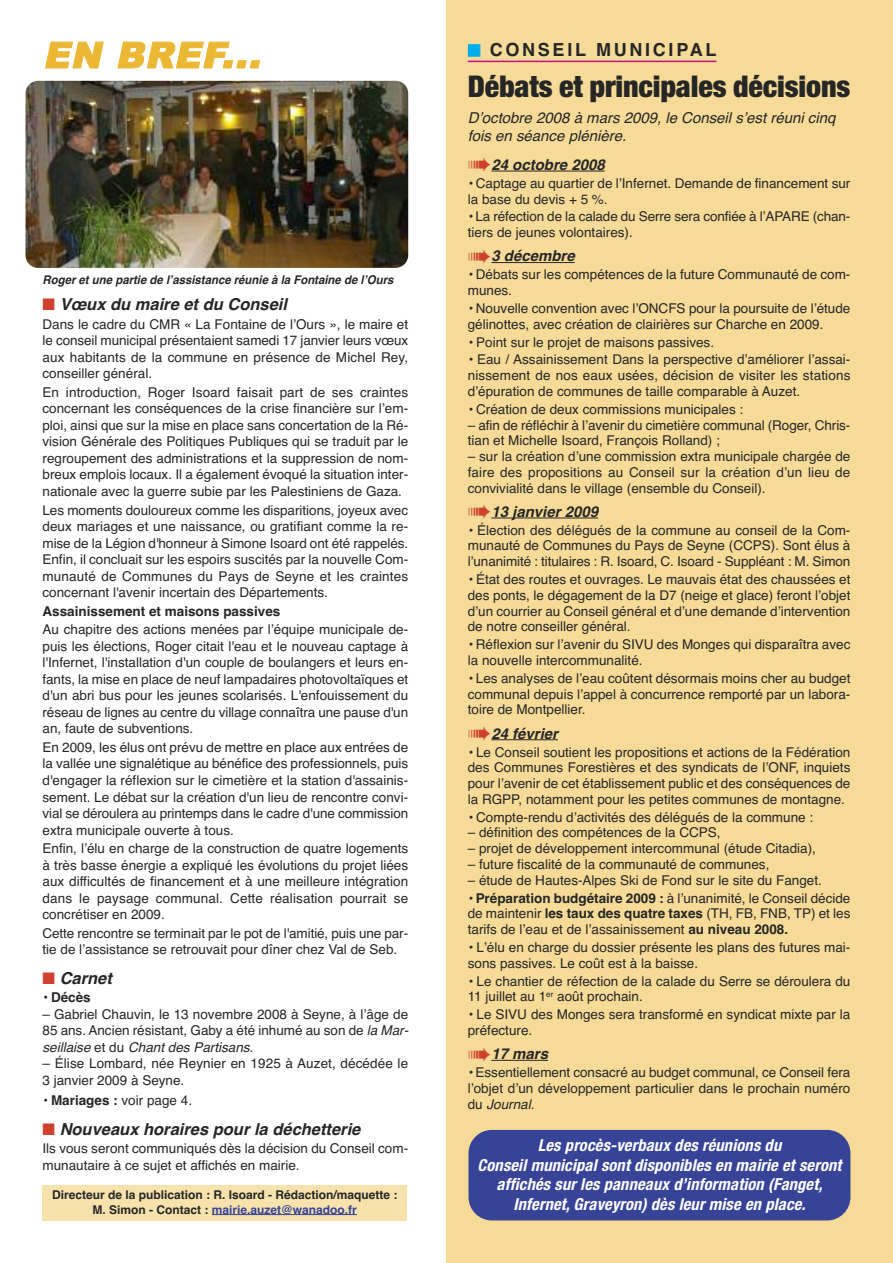
<style>
.page{position:relative;width:893px;height:1263px;background:#fff}
.page>*{position:absolute;margin:0;border:0;box-sizing:border-box;transform-origin:0 0}
.t1{font:italic 900 36px "Arial";color:#ecb834}
.t2{font:900 condensed 30px "Helvetica Neue";letter-spacing:-.005em;color:#272627}
.t3{font:700 18px "Helvetica";letter-spacing:.15em;color:#272627}
.t4{font:italic 700 condensed 16.5px/19.5px "Helvetica Neue";color:#fff;text-align:center}
.t5{font:italic 700 16.5px "Helvetica";color:#272627}
.t6{font:italic 15px/18px "Helvetica";color:#272627}
.t7{font:italic 700 15px "Helvetica";color:#272627}
.t8{font:13.5px/16.5px "Helvetica";color:#272627;text-align:justify}
.t9{font:700 13.5px "Helvetica";color:#272627}
.t10{font:700 12px/15px "Helvetica";color:#272627;text-align:center}
.t11{font:italic 700 12px "Helvetica";color:#272627;scale:.95 1}
.s1{color:#cf402f}
.s2{font-style:italic}
.s3{font-weight:400}
.s4{color:#364397}
.s5{color:#00aded}
.s6{font-weight:700}
</style>
<div class="page">
<div style="left:446px;top:0;width:447px;height:1263px;background:#f5db97"></div>
<hr style="left:468px;top:61px;width:248px;height:1px;background:#ca0d89">
<hr style="left:491px;top:171px;width:114px;height:1px;background:#272627">
<hr style="left:491px;top:262px;width:84px;height:1px;background:#272627">
<hr style="left:491px;top:518px;width:107px;height:1px;background:#272627">
<hr style="left:491px;top:739px;width:67px;height:1px;background:#272627">
<hr style="left:491px;top:1060px;width:57px;height:1px;background:#272627">
<img style="left:26px;top:81px;width:382px;height:187px;border-radius:13px">
<div style="left:468px;top:1130px;width:382px;height:90px;background:#364397;border-radius:23px"></div>
<div style="left:43px;top:1185px;width:364px;height:35px;background:#f7e2ac"></div>
<hr style="left:212px;top:1214px;width:145px;height:1px;background:#364397">
<h1 class="t1" style="left:43px;top:34px;width:227px">EN BREF...</h1>
<p class="t11" style="left:43px;top:272px;width:375px">Roger et une partie de lʼassistance réunie à la Fontaine de lʼOurs</p>
<p class="t5" style="left:43px;top:295px;width:252px"><span class="s1">■</span> Vœux du maire et du Conseil</p>
<p class="t8" style="left:43px;top:316px;width:367px">Dans le cadre du CMR « La Fontaine de lʼOurs », le maire et le conseil municipal présentaient samedi 17 janvier leurs vœux aux habitants de la commune en présence de Michel Rey, conseiller général.</p>
<p class="t8" style="left:43px;top:384px;width:367px">En introduction, Roger Isoard faisait part de ses craintes concernant les conséquences de la crise financière sur lʼem&shy;ploi, ainsi que sur la mise en place sans concertation de la Ré&shy;vision Générale des Politiques Publiques qui se traduit par le regroupement des administrations et la suppression de nom&shy;breux emplois locaux. Il a également évoqué la situation inter&shy;nationale avec la guerre subie par les Palestiniens de Gaza.</p>
<p class="t8" style="left:43px;top:502px;width:367px">Les moments douloureux comme les disparitions, joyeux avec deux mariages et une naissance, ou gratifiant comme la re&shy;mise de la Légion d'honneur à Simone Isoard ont été rappelés.<br>Enfin, il concluait sur les espoirs suscités par la nouvelle Com&shy;munauté de Communes du Pays de Seyne et les craintes concernant l'avenir incertain des Départements.</p>
<p class="t9" style="left:43px;top:603px;width:239px">Assainissement et maisons passives</p>
<p class="t8" style="left:43px;top:621px;width:367px">Au chapitre des actions menées par lʼéquipe municipale de&shy;puis les élections, Roger citait l'eau et le nouveau captage à l'Infernet, l'installation d'un couple de boulangers et leurs en&shy;fants, la mise en place de neuf lampadaires photovoltaïques et d'un abri bus pour les jeunes scolarisés. L'enfouissement du réseau de lignes au centre du village connaîtra une pause d'un an, faute de subventions.</p>
<p class="t8" style="left:43px;top:739px;width:367px">En 2009, les élus ont prévu de mettre en place aux entrées de la vallée une signalétique au bénéfice des professionnels, puis d'engager la réflexion sur le cimetière et la station d'assainis&shy;sement. Le débat sur la création d'un lieu de rencontre convi&shy;vial se déroulera au printemps dans le cadre d'une commission extra municipale ouverte à tous.</p>
<p class="t8" style="left:43px;top:840px;width:367px">Enfin, lʼélu en charge de la construction de quatre logements à très basse énergie a expliqué les évolutions du projet liées aux difficultés de financement et à une meilleure intégration dans le paysage communal. Cette réalisation pourrait se concrétiser en 2009.</p>
<p class="t8" style="left:43px;top:925px;width:367px">Cette rencontre se terminait par le pot de l'amitié, puis une par&shy;tie de lʼassistance se retrouvait pour dîner chez Val de Seb.</p>
<p class="t5" style="left:43px;top:968px;width:77px"><span class="s1">■</span> Carnet</p>
<p class="t9" style="left:43px;top:989px;width:50px">• Décès</p>
<p class="t8" style="left:43px;top:1006px;width:372px;text-align:left">– Gabriel Chauvin, le 13 novembre 2008 à Seyne, à lʼâge de<br>85 ans. Ancien résistant, Gaby a été inhumé au son de <span class="s2">laMar&shy;seillaise</span> e t d u <span class="s2">Chant des Partisans.</span></p>
<p class="t8" style="left:43px;top:1055px;width:367px">– Élise Lombard, née Reynier en 1925 à Auzet, décédée le<br>3 janvier 2009 à Seyne.</p>
<p class="t9" style="left:43px;top:1093px;width:151px">• Mariages : <span class="s3">voir page 4.</span></p>
<p class="t5" style="left:43px;top:1119px;width:325px"><span class="s1">■</span> Nouveaux horaires pour la déchetterie</p>
<p class="t8" style="left:43px;top:1140px;width:367px">Ils vous seront communiqués dès la décision du Conseil com&shy;munautaire à ce sujet et affichés en mairie.</p>
<p class="t10" style="left:52px;top:1187px;width:347px">Directeur de la publication : R. Isoard - Rédaction/maquette :<br>M. Simon - Contact : <span class="s4">mairie.auzet@wanadoo.fr</span></p>
<h3 class="t3" style="left:468px;top:40px;width:250px"><span class="s5">■</span> CONSEIL MUNICIPAL</h3>
<h2 class="t2" style="left:468px;top:68px;width:384px">Débats et principales décisions</h2>
<p class="t6" style="left:468px;top:109px;width:374px">Dʼoctobre 2008 à mars 2009, le Conseil sʼest réuni cinq fois en séance plénière.</p>
<p class="t7" style="left:468px;top:156px;width:144px"><span class="s1">➠</span> 24 octobre 2008</p>
<p class="t8" style="left:468px;top:175px;width:384px;line-height:15.8px">• Captage au quartier de lʼInfernet. Demande de financement sur la base du devis + 5 %.</p>
<p class="t8" style="left:468px;top:209px;width:384px;line-height:15.8px">• La réfection de la calade du Serre sera confiée à lʼAPARE (chan&shy;tiers de jeunes volontaires).</p>
<p class="t7" style="left:468px;top:247px;width:114px"><span class="s1">➠</span> 3 décembre</p>
<p class="t8" style="left:468px;top:267px;width:384px;line-height:15.8px">• Débats sur les compétences de la future Communauté de com&shy;munes.</p>
<p class="t8" style="left:468px;top:300px;width:384px;line-height:15.8px">• Nouvelle convention avec lʼONCFS pour la poursuite de lʼétude gélinottes, avec création de clairières sur Charche en 2009.</p>
<p class="t8" style="left:468px;top:334px;width:248px">• Point sur le projet de maisons passives.</p>
<p class="t8" style="left:468px;top:352px;width:384px;line-height:15.8px">• Eau / Assainissement Dans la perspective dʼaméliorer lʼassai&shy;nissement de nos eaux usées, décision de visiter les stations dʼépuration de communes de taille comparable à Auzet.</p>
<p class="t8" style="left:468px;top:401px;width:277px">• Création de deux commissions municipales :</p>
<p class="t8" style="left:468px;top:417px;width:384px;line-height:15.8px">– afin de réfléchir à lʼavenir du cimetière communal (Roger, Chris&shy;tian et Michelle Isoard, François Rolland) ;</p>
<p class="t8" style="left:468px;top:448px;width:384px;line-height:15.8px">– sur la création dʼune commission extra municipale chargée de faire des propositions au Conseil sur la création dʼun lieu de convivialité dans le village (ensemble du Conseil).</p>
<p class="t7" style="left:468px;top:503px;width:137px"><span class="s1">➠</span> 13 janvier 2009</p>
<p class="t8" style="left:468px;top:522px;width:384px;line-height:15.8px">• Élection des délégués de la commune au conseil de la Com&shy;munauté de Communes du Pays de Seyne (CCPS). Sont élus à lʼunanimité : titulaires : R. Isoard, C. Isoard - Suppléant : M. Simon</p>
<p class="t8" style="left:468px;top:571px;width:384px;line-height:15.8px">• État des routes et ouvrages. Le mauvais état des chaussées et des ponts, le dégagement de la D7 (neige et glace) feront lʼobjet dʼun courrier au Conseil général et dʼune demande dʼintervention de notre conseiller général.</p>
<p class="t8" style="left:468px;top:637px;width:384px;line-height:15.8px">• Réflexion sur lʼavenir du SIVU des Monges qui disparaîtra avec la nouvelle intercommunalité.</p>
<p class="t8" style="left:468px;top:670px;width:384px;line-height:15.8px">• Les analyses de lʼeau coûtent désormais moins cher au budget communal depuis lʼappel à concurrence remporté par un labora&shy;toire de Montpellier.</p>
<p class="t7" style="left:468px;top:725px;width:97px"><span class="s1">➠</span> 24 février</p>
<p class="t8" style="left:468px;top:744px;width:384px;line-height:15.8px">• Le Conseil soutient les propositions et actions de la Fédération des Communes Forestières et des syndicats de lʼONF, inquiets pour lʼavenir de cet établissement public et des conséquences de la RGPP, notamment pour les petites communes de montagne.</p>
<p class="t8" style="left:468px;top:809px;width:347px">• Compte-rendu dʼactivités des délégués de la commune :</p>
<p class="t8" style="left:468px;top:824px;width:254px">– définition des compétences de la CCPS,</p>
<p class="t8" style="left:468px;top:840px;width:350px">– projet de développement intercommunal (étude Citadia),</p>
<p class="t8" style="left:468px;top:856px;width:303px">– future fiscalité de la communauté de communes,</p>
<p class="t8" style="left:468px;top:872px;width:356px">– étude de Hautes-Alpes Ski de Fond sur le site du Fanget.</p>
<p class="t8" style="left:468px;top:890px;width:384px;line-height:15.8px"><span class="s6">• Préparation budgétaire 2009 :</span> à lʼunanimité, le Conseil décide de maintenir <span class="s6">les taux des quatre taxes</span> (TH, FB, FNB, TP) et les tarifs de lʼeau et de lʼassainissement <span class="s6">au niveau 2008.</span></p>
<p class="t8" style="left:468px;top:939px;width:384px;line-height:15.8px">• Lʼélu en charge du dossier présente les plans des futures mai&shy;sons passives. Le coût est à la baisse.</p>
<p class="t8" style="left:468px;top:973px;width:384px;line-height:15.8px">• Le chantier de réfection de la calade du Serre se déroulera du<br>11 juillet au 1<sup>er</sup> août prochain.</p>
<p class="t8" style="left:468px;top:1007px;width:384px;line-height:15.8px">• Le SIVU des Monges sera transformé en syndicat mixte par la préfecture.</p>
<p class="t7" style="left:468px;top:1045px;width:87px"><span class="s1">➠</span> 17 mars</p>
<p class="t8" style="left:468px;top:1064px;width:384px;line-height:15.8px">• Essentiellement consacré au budget communal, ce Conseil fera lʼobjet dʼun développement particulier dans le prochain numéro d u <span class="s2">Journal</span>.</p>
<p class="t4" style="left:477px;top:1135px;width:370px">Les procès-verbaux des réunions du<br>Conseil municipal sont disponibles en mairie et seront affichés sur les panneaux d’information (Fanget, Infernet, Graveyron) dès leur mise en place.</p>
</div>
